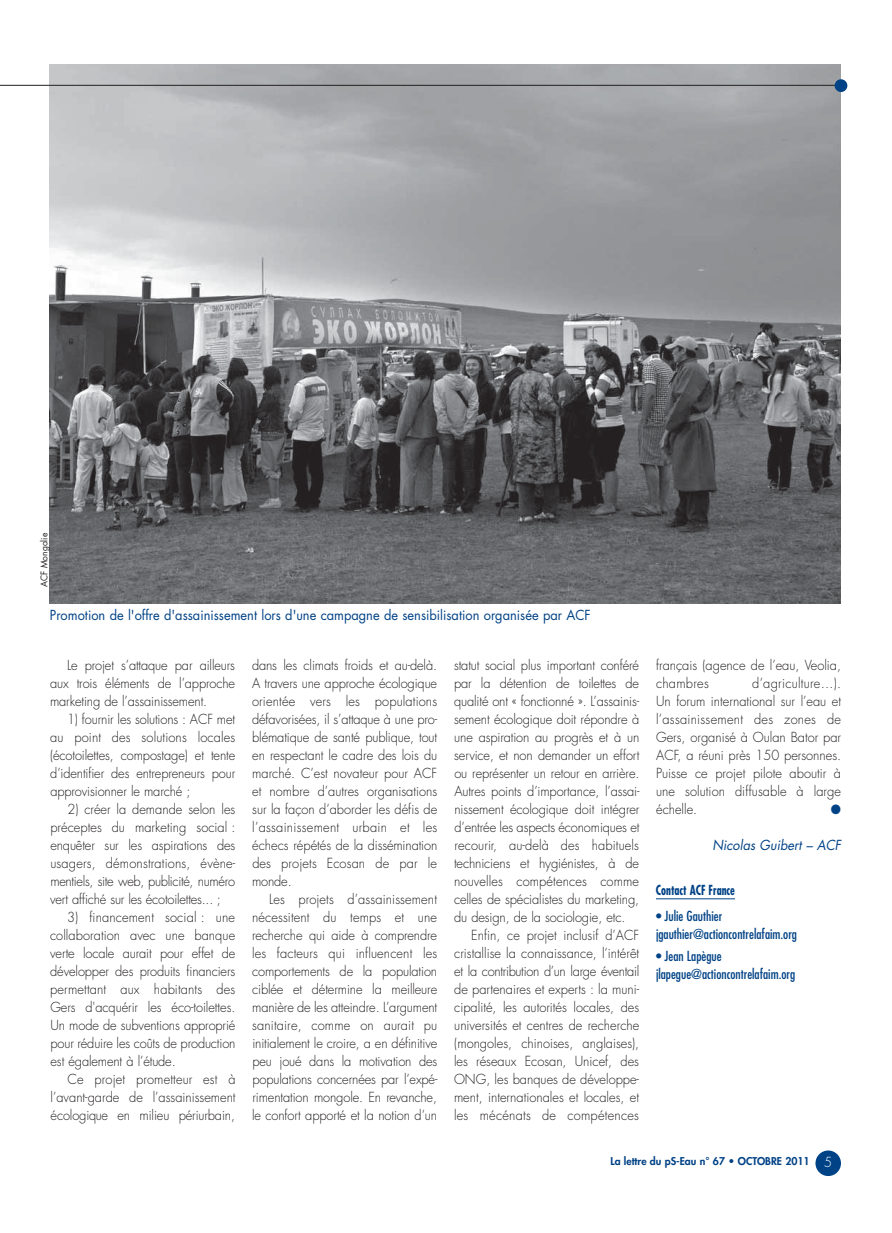
<style>
.page{position:relative;width:892px;height:1233px;background:#fff}
.page>*{position:absolute;margin:0;border:0;box-sizing:border-box;transform-origin:0 0}
.t1{font:300 13.5px/18px "Futura";letter-spacing:-.01em;color:#231f20;text-align:justify;scale:.95 1}
.t2{font:condensed 13.5px/18px "Futura";color:#004286}
.t3{font:13.5px "Futura";color:#004286;scale:.95 1}
.t4{font:italic 13.5px "Futura";color:#004286;scale:.95 1}
.t5{font:700 condensed 13.5px "Futura";color:#004286;scale:.85 1}
.t6{font:13.5px "Zapf Dingbats";color:#004286;scale:.95 1}
.t7{font:800 10.5px "Futura";color:#004286}
.t8{font:9px "Futura";color:#231f20;scale:.95 1}
.s1{font-weight:300;font-size:13.5px;color:#fff}
</style>
<div class="page">
<div style="left:815px;top:1150px;width:26px;height:25px;background:#004286;border-radius:50%"></div>
<hr style="left:656px;top:898px;width:79px;height:1px;background:#004286">
<img style="left:50px;top:64px;width:791px;height:539px">
<hr style="left:0;top:85px;width:841px;height:1px;background:#231f20">
<div style="left:834px;top:79px;width:13px;height:13px;background:#004286;border-radius:50%"></div>
<p class="t8" style="left:40px;top:587px;width:59px;rotate:-90deg">ACF Mongolie</p>
<p class="t3" style="left:50px;top:608px;width:571px">Promotion de l'offre d'assainissement lors d'une campagne de sensibilisation organisée par ACF</p>
<p class="t1" style="left:50px;top:657px;width:196px;text-indent:17px">Le projet s’attaque par ailleurs aux trois éléments de l’approche marketing de l’assainissement.</p>
<p class="t1" style="left:50px;top:711px;width:196px;text-indent:17px">1) fournir les solutions : ACF met au point des solutions locales (écotoilettes, compostage) et tente d’identifier des entrepreneurs pour approvisionner le marché ;</p>
<p class="t1" style="left:50px;top:801px;width:197px;text-indent:17px">2) créer la demande selon les préceptes du marketing social : enquêter sur les aspirations des usagers, démonstrations, évène&shy;mentiels, site web, publicité, numéro vert affiché sur les écotoilettes... ;</p>
<p class="t1" style="left:50px;top:909px;width:197px;text-indent:17px">3) financement social : une collaboration avec une banque verte locale aurait pour effet de développer des produits financiers permettant aux habitants des Gers d'acquérir les éco-toilettes.<br>Un mode de subventions approprié pour réduire les coûts de production est également à l’étude.</p>
<p class="t1" style="left:51px;top:1071px;width:196px;text-indent:17px">Ce projet prometteur est à l’avant-garde de l’assainissement écologique en milieu périurbain,</p>
<p class="t1" style="left:252px;top:657px;width:196px">dans les climats froids et au-delà.<br>A travers une approche écologique orientée vers les populations défavorisées, il s’attaque à une pro&shy;blématique de santé publique, tout en respectant le cadre des lois du marché. C’est novateur pour ACF et nombre d’autres organisations sur la façon d’aborder les défis de l’assainissement urbain et les échecs répétés de la dissémination des projets Ecosan de par le monde.</p>
<p class="t1" style="left:252px;top:891px;width:197px;text-indent:17px">Les projets d’assainissement nécessitent du temps et une recherche qui aide à comprendre les facteurs qui influencent les comportements de la population ciblée et détermine la meilleure manière de les atteindre. L’argument sanitaire, comme on aurait pu initialement le croire, a en définitive peu joué dans la motivation des populations concernées par l’expé&shy;rimentation mongole. En revanche, le confort apporté et la notion d’un</p>
<p class="t1" style="left:454px;top:657px;width:197px">statut social plus important conféré par la détention de toilettes de qualité ont « fonctionné ». L’assainis&shy;sement écologique doit répondre à une aspiration au progrès et à un service, et non demander un effort ou représenter un retour en arrière.<br>Autres points d’importance, l’assai&shy;nissement écologique doit intégrer d’entrée les aspects économiques et recourir, au-delà des habituels techniciens et hygiénistes, à de nouvelles compétences comme celles de spécialistes du marketing, du design, de la sociologie, etc.</p>
<p class="t1" style="left:454px;top:927px;width:197px;text-indent:17px">Enfin, ce projet inclusif d’ACF cristallise la connaissance, l’intérêt et la contribution d’un large éventail de partenaires et experts : la muni&shy;cipalité, les autorités locales, des universités et centres de recherche (mongoles, chinoises, anglaises), les réseaux Ecosan, Unicef, des ONG, les banques de développe&shy;ment, internationales et locales, et les mécénats de compétences</p>
<p class="t1" style="left:656px;top:657px;width:196px">français (agence de l’eau, Veolia, chambres</p>
<p class="t1" style="left:656px;top:675px;width:196px;text-indent:96px">d’agriculture…).<br>Un forum international sur l’eau et l’assainissement des zones de Gers, organisé à Oulan Bator par ACF, a réuni près 150 personnes.<br>Puisse ce projet pilote aboutir à une solution diffusable à large échelle.</p>
<p class="t6" style="left:831px;top:802px;width:12px">●</p>
<p class="t4" style="left:712px;top:838px;width:137px">Nicolas Guibert – ACF</p>
<p class="t5" style="left:656px;top:883px;width:94px">Contact ACF France</p>
<p class="t2" style="left:656px;top:908px;width:143px">• Julie Gauthier jgauthier@actioncontrelafaim.org</p>
<p class="t2" style="left:656px;top:948px;width:141px">• Jean Lapègue jlapegue@actioncontrelafaim.org</p>
<p class="t7" style="left:610px;top:1156px;width:223px">La lettre du pS-Eau n° 67 • OCTOBRE 2011 <span class="s1">5</span></p>
</div>
